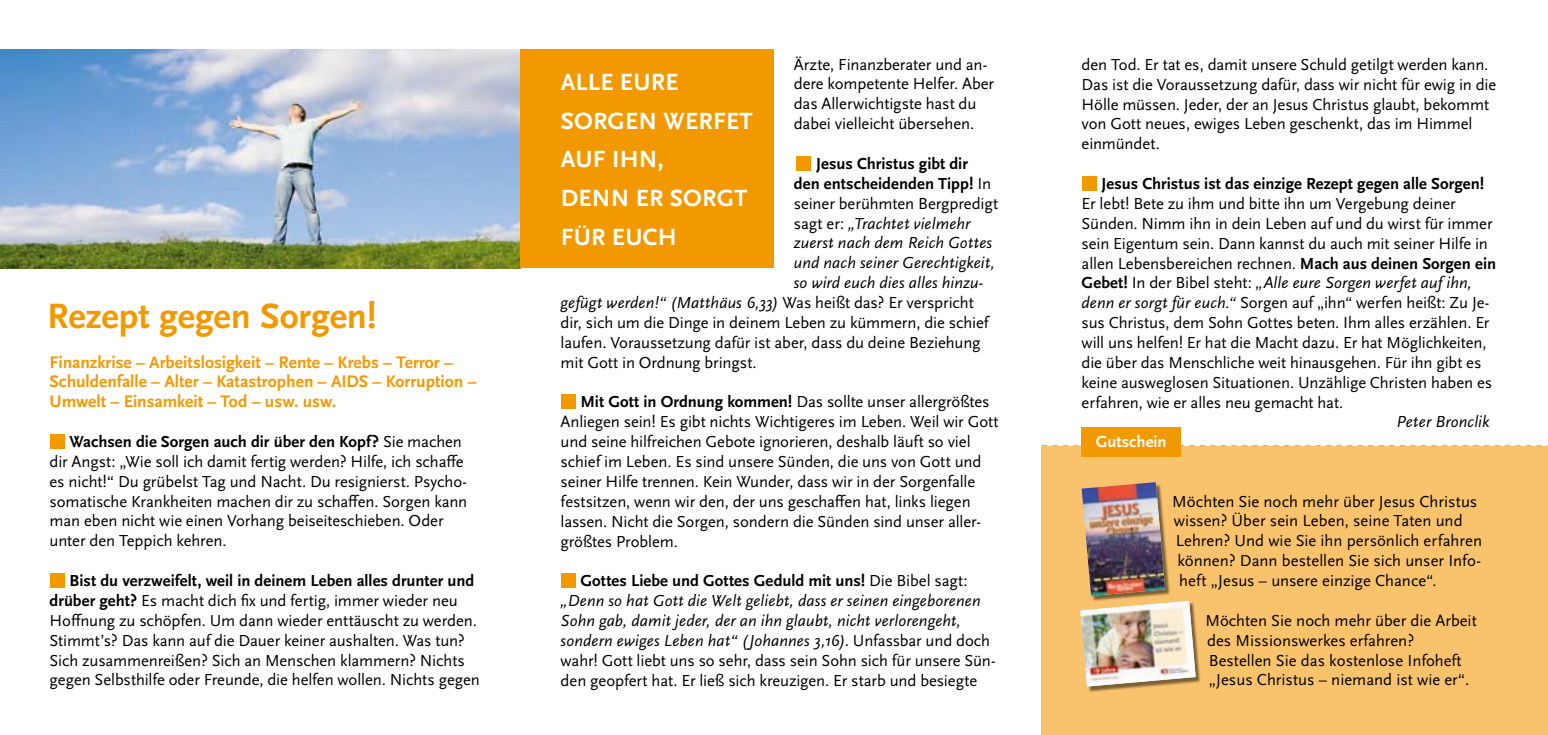
<style>
.page{position:relative;width:1548px;height:735px;background:#fff}
.page>*{position:absolute;margin:0;border:0;box-sizing:border-box;transform-origin:0 0}
.t1{font:700 36.75px "Scala Sans OT";color:#f39900}
.t2{font:700 24.5px/38.5px "Scala Sans OT";letter-spacing:.01em;color:#fff}
.t3{font:700 17.5px/19.8px "Scala Sans OT";color:#f39900}
.t4{font:16.62px/19.8px "Scala Sans OT";letter-spacing:-.005em;color:#000}
.t5{font:italic 16.62px/19.8px "Scala Sans OT";letter-spacing:.005em;color:#000}
.t6{font:700 16.62px "Scala Sans OT";color:#000}
.t7{font:700 16.62px "Scala Sans OT";color:#fff}
.s1{font-weight:700}
.s2{font-weight:400}
.s3{font-style:normal}
.s4{font-weight:700;font-style:normal}
.s5{font-style:italic}
</style>
<div class="page">
<img style="left:0;top:50px;width:521px;height:218px">
<svg style="left:1042px;top:445px;width:506px;height:1px"></svg>
<div style="left:1042px;top:446px;width:506px;height:288px;background:#f9c26c"></div>
<div style="left:1081px;top:601px;width:120px;height:90px;background:#000;opacity:.5"></div>
<img style="left:1081px;top:482px;width:89px;height:118px">
<img style="left:1080px;top:600px;width:116px;height:86px">
<div style="left:521px;top:50px;width:253px;height:218px;background:#f39900"></div>
<div style="left:1081px;top:427px;width:100px;height:29px;background:#f39900"></div>
<div style="left:50px;top:434px;width:14px;height:14px;background:#f39900"></div>
<div style="left:1081px;top:176px;width:15px;height:14px;background:#f39900"></div>
<div style="left:796px;top:156px;width:15px;height:15px;background:#f39900"></div>
<div style="left:561px;top:394px;width:14px;height:15px;background:#f39900"></div>
<div style="left:561px;top:572px;width:14px;height:15px;background:#f39900"></div>
<div style="left:50px;top:572px;width:14px;height:15px;background:#f39900"></div>
<h1 class="t1" style="left:47px;top:295px;width:331px">Rezept gegen Sorgen!</h1>
<p class="t3" style="left:50px;top:352px;width:428px">Finanzkrise – Arbeitslosigkeit – Rente – Krebs – Terror –<br>Schuldenfalle – Alter – Katastrophen – AIDS – Korruption –<br>Umwelt – Einsamkeit – Tod – usw. usw.</p>
<p class="t4" style="left:50px;top:431px;width:419px;text-indent:20px"><span class="s1">Wachsen die Sorgen auch dir über den Kopf?</span> Sie machen dir Angst: „Wie soll ich damit fertig werden? Hilfe, ich schaffe es nicht!“ Du grübelst Tag und Nacht. Du resignierst. Psycho&shy;somatische Krankheiten machen dir zu schaffen. Sorgen kann man eben nicht wie einen Vorhang beiseiteschieben. Oder unter den Teppich kehren.</p>
<p class="t4" style="left:50px;top:570px;width:432px;text-indent:20px"><span class="s1">Bist du verzweifelt, weil in deinem Leben alles drunter und drüber geht?</span> Es macht dich fix und fertig, immer wieder neu Hoffnung zu schöpfen. Um dann wieder enttäuscht zu werden.<br>Stimmt’s? Das kann auf die Dauer keiner aushalten. Was tun?<br>Sich zusammenreißen? Sich an Menschen klammern? Nichts gegen Selbsthilfe oder Freunde, die helfen wollen. Nichts gegen</p>
<p class="t4" style="left:794px;top:55px;width:202px">Ärzte, Finanzberater und an&shy;dere kompetente Helfer. Aber das Allerwichtigste hast du dabei vielleicht übersehen.</p>
<p class="t6" style="left:816px;top:154px;width:153px">Jesus Christus gibt dir</p>
<p class="t6" style="left:794px;top:174px;width:199px">den entscheidenden Tipp! <span class="s2">In</span></p>
<p class="t4" style="left:794px;top:193px;width:206px">seiner berühmten Bergpredigt</p>
<p class="t5" style="left:794px;top:213px;width:178px"><span class="s3">sagt er:</span> „Trachtet vielmehr</p>
<p class="t5" style="left:794px;top:233px;width:200px">zuerst nach dem Reich Gottes</p>
<p class="t5" style="left:794px;top:253px;width:202px">und nach seiner Gerechtigkeit,</p>
<p class="t5" style="left:794px;top:273px;width:191px">so wird euch dies alles hinzu-</p>
<p class="t5" style="left:561px;top:293px;width:415px">gefügt werden!“ (Matthäus 6,33) <span class="s3">Was heißt das? Er verspricht</span></p>
<p class="t4" style="left:561px;top:313px;width:429px">dir, sich um die Dinge in deinem Leben zu kümmern, die schief</p>
<p class="t4" style="left:561px;top:332px;width:421px">laufen. Voraussetzung dafür ist aber, dass du deine Beziehung</p>
<p class="t4" style="left:561px;top:352px;width:198px">mit Gott in Ordnung bringst.</p>
<p class="t4" style="left:561px;top:392px;width:439px;text-indent:20px"><span class="s1">Mit Gott in Ordnung kommen!</span> Das sollte unser allergrößtes Anliegen sein! Es gibt nichts Wichtigeres im Leben. Weil wir Gott und seine hilfreichen Gebote ignorieren, deshalb läuft so viel schief im Leben. Es sind unsere Sünden, die uns von Gott und seiner Hilfe trennen. Kein Wunder, dass wir in der Sorgenfalle festsitzen, wenn wir den, der uns geschaffen hat, links liegen lassen. Nicht die Sorgen, sondern die Sünden sind unser aller&shy;größtes Problem.</p>
<p class="t5" style="left:561px;top:571px;width:436px;text-indent:20px"><span class="s4">Gottes Liebe und Gottes Geduld mit uns!</span> <span class="s3">Die Bibel sagt: </span>„Denn so hat Gott die Welt geliebt, dass er seinen eingeborenen Sohn gab, damit jeder, der an ihn glaubt, nicht verlorengeht, sondern ewiges Leben hat“ (Johannes 3,16)<span class="s3">. Unfassbar und doch wahr! Gott liebt uns so sehr, dass sein Sohn sich für unsere Sün&shy;den geopfert hat. Er ließ sich kreuzigen. Er starb und besiegte</span></p>
<h2 class="t2" style="left:561px;top:63px;width:28px">Alle</h2>
<h2 class="t2" style="left:620px;top:63px;width:15px">eure</h2>
<h2 class="t2" style="left:561px;top:102px;width:31px">Sorge</h2>
<h2 class="t2" style="left:639px;top:102px;width:41px">n werfet</h2>
<h2 class="t2" style="left:561px;top:140px;width:16px">auf</h2>
<h2 class="t2" style="left:561px;top:140px;width:126px;text-indent:51px">ihn, denn er sorgt für euc</h2>
<h2 class="t2" style="left:658px;top:217px;width:20px">h</h2>
<p class="t4" style="left:1081px;top:55px;width:416px">den Tod. Er tat es, damit unsere Schuld getilgt werden kann.<br>Das ist die Voraussetzung dafür, dass wir nicht für ewig in die Hölle müssen. Jeder, der an Jesus Christus glaubt, bekommt von Gott neues, ewiges Leben geschenkt, das im Himmel einmündet.</p>
<p class="t6" style="left:1101px;top:174px;width:384px">Jesus Christus ist das einzige Rezept gegen alle Sorgen!</p>
<p class="t4" style="left:1081px;top:194px;width:416px">Er lebt! Bete zu ihm und bitte ihn um Vergebung deiner Sünden. Nimm ihn in dein Leben auf und du wirst für immer sein Eigentum sein. Dann kannst du auch mit seiner Hilfe in allen Lebensbereichen rechnen. <span class="s1">Mach aus deinen Sorgen ein Gebet!</span> In der Bibel steht: <span class="s5">„Alle eure Sorgen werfet auf ihn, denn er sorgt für euch.“</span> Sorgen auf „ihn“ werfen heißt: Zu Je&shy;sus Christus, dem Sohn Gottes beten. Ihm alles erzählen. Er will uns helfen! Er hat die Macht dazu. Er hat Möglichkeiten, die über das Menschliche weit hinausgehen. Für ihn gibt es keine ausweglosen Situationen. Unzählige Christen haben es erfahren, wie er alles neu gemacht hat.</p>
<p class="t5" style="left:1396px;top:412px;width:94px">Peter Bronclik</p>
<p class="t7" style="left:1096px;top:432px;width:72px">Gutschein</p>
<p class="t4" style="left:1172px;top:491px;width:307px">Möchten Sie noch mehr über Jesus Christus</p>
<p class="t4" style="left:1174px;top:511px;width:290px">wissen? Über sein Leben, seine Taten und</p>
<p class="t4" style="left:1175px;top:531px;width:308px">Lehren? Und wie Sie ihn persönlich erfahren</p>
<p class="t4" style="left:1177px;top:551px;width:305px">können? Dann bestellen Sie sich unser Info-</p>
<p class="t4" style="left:1179px;top:570px;width:259px">heft „Jesus – unsere einzige Chance“.</p>
<p class="t4" style="left:1205px;top:610px;width:273px">Möchten Sie noch mehr über die Arbeit des Missionswerkes erfahren?<br>Bestellen Sie das kostenlose Infoheft „Jesus Christus – niemand ist wie er“.</p>
</div>
